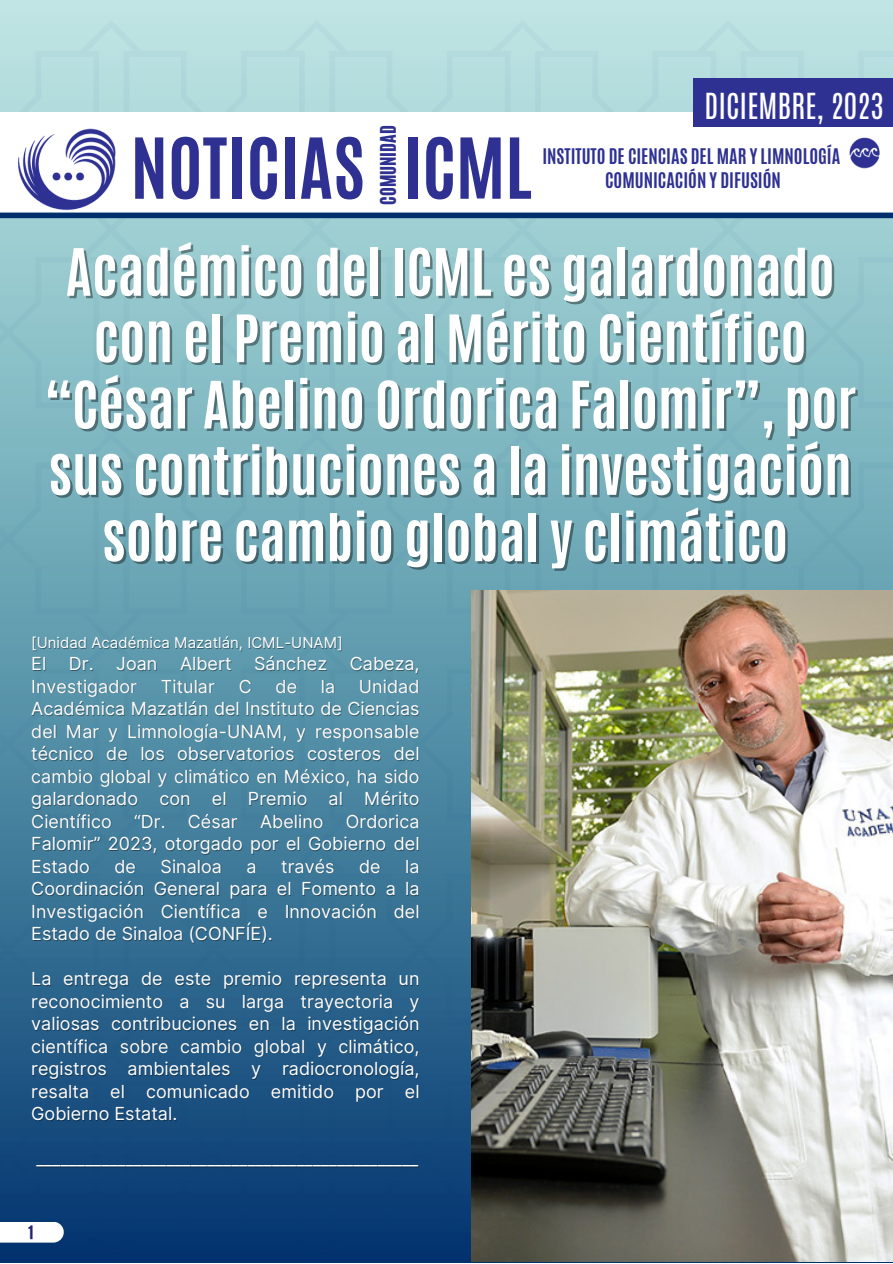
<style>
.page{position:relative;width:893px;height:1264px;background:#fff}
.page>*{position:absolute;margin:0;border:0;box-sizing:border-box;transform-origin:0 0}
.t1{font:700 71.4px "Antonio";color:#2e3192}
.t2{font:700 55.5px/66.3px "Antonio";color:#fff;text-align:center}
.t3{font:30px "Antonio";color:#fff}
.t4{font:18px/22.5px "Inter";color:#fff;text-align:justify}
.t5{font:700 18px "Antonio";color:#2e3192}
.t6{font:18px "CA Generated";color:#2e3192}
.t7{font:15.6px "CA Generated";color:#222476}
.t8{font:15px "Inter";color:#fff}
</style>
<div class="page">
<div style="left:0;top:0;width:892px;height:1262px;background:linear-gradient(to bottom,#c1f1e9,#033e73)"></div>
<img style="left:471px;top:590px;width:421px;height:671px">
<div style="left:0;top:112px;width:892px;height:106px;background:#fff"></div>
<img style="left:18px;top:128px;width:98px;height:83px">
<div style="left:693px;top:79px;width:199px;height:48px;background:#2e3192"></div>
<div style="left:0;top:212px;width:892px;height:6px;background:#002f6d"></div>
<img style="left:849px;top:137px;width:31px;height:32px">
<svg style="left:0;top:1221px;width:64px;height:21px"></svg>
<p class="t3" style="left:704px;top:85px;width:181px">DICIEMBRE, 2023</p>
<p class="t6" style="left:375px;top:205px;width:80px;rotate:-90deg">COMUNIDAD</p>
<p class="t1" style="left:131px;top:117px;width:402px">NOTICIAS ICML</p>
<p class="t5" style="left:542px;top:143px;width:299px">INSTITUTO DE CIENCIAS DEL MAR Y LIMNOLOGÍA</p>
<p class="t5" style="left:605px;top:168px;width:177px">COMUNICACIÓN Y DIFUSIÓN</p>
<p class="t2" style="left:44px;top:239px;width:813px">Académico del ICML es galardonado con el Premio al Mérito Científico “César Abelino Ordorica Falomir”, por sus contribuciones a la investigación sobre cambio global y climático</p>
<p class="t8" style="left:31px;top:633px;width:313px">[Unidad Académica Mazatlán, ICML-UNAM]</p>
<p class="t4" style="left:31px;top:652px;width:17px">El</p>
<p class="t4" style="left:69px;top:652px;width:90px">Dr. Joan</p>
<p class="t4" style="left:180px;top:652px;width:53px">Albert</p>
<p class="t4" style="left:254px;top:652px;width:75px">Sánchez</p>
<p class="t4" style="left:350px;top:652px;width:71px">Cabeza,</p>
<p class="t4" style="left:31px;top:675px;width:107px">Investigador</p>
<p class="t4" style="left:161px;top:675px;width:56px">Titular</p>
<p class="t4" style="left:239px;top:675px;width:15px">C</p>
<p class="t4" style="left:275px;top:675px;width:23px">de</p>
<p class="t4" style="left:321px;top:675px;width:16px">la</p>
<p class="t4" style="left:31px;top:675px;width:390px;text-indent:328px">Unidad Académica Mazatlán del Instituto de Ciencias del Mar y Limnología-UNAM, y responsable técnico de los observatorios costeros del cambio global y climático en México, ha sido galardonado con el Premio al Mérito Científico “Dr. César Abelino Ordorica Falomir” 2023, otorgado por el Gobierno del Estado</p>
<p class="t4" style="left:114px;top:855px;width:23px">de</p>
<p class="t4" style="left:160px;top:855px;width:63px">Sinaloa</p>
<p class="t4" style="left:246px;top:855px;width:12px">a</p>
<p class="t4" style="left:281px;top:855px;width:55px">través</p>
<p class="t4" style="left:359px;top:855px;width:23px">de</p>
<p class="t4" style="left:31px;top:855px;width:390px;text-indent:374px">la Coordinación General para el Fomento a la Investigación Científica e Innovación del Estado de Sinaloa (CONFÍE).</p>
<p class="t4" style="left:31px;top:967px;width:390px">La entrega de este premio representa un reconocimiento a su larga trayectoria y valiosas contribuciones en la investigación científica sobre cambio global y climático, registros ambientales y radiocronología, resalta el comunicado emitido por el Gobierno Estatal.</p>
<p class="t4" style="left:36px;top:1147px;width:383px">_______________________________________________</p>
<p class="t7" style="left:28px;top:1220px;width:7px">1</p>
</div>
